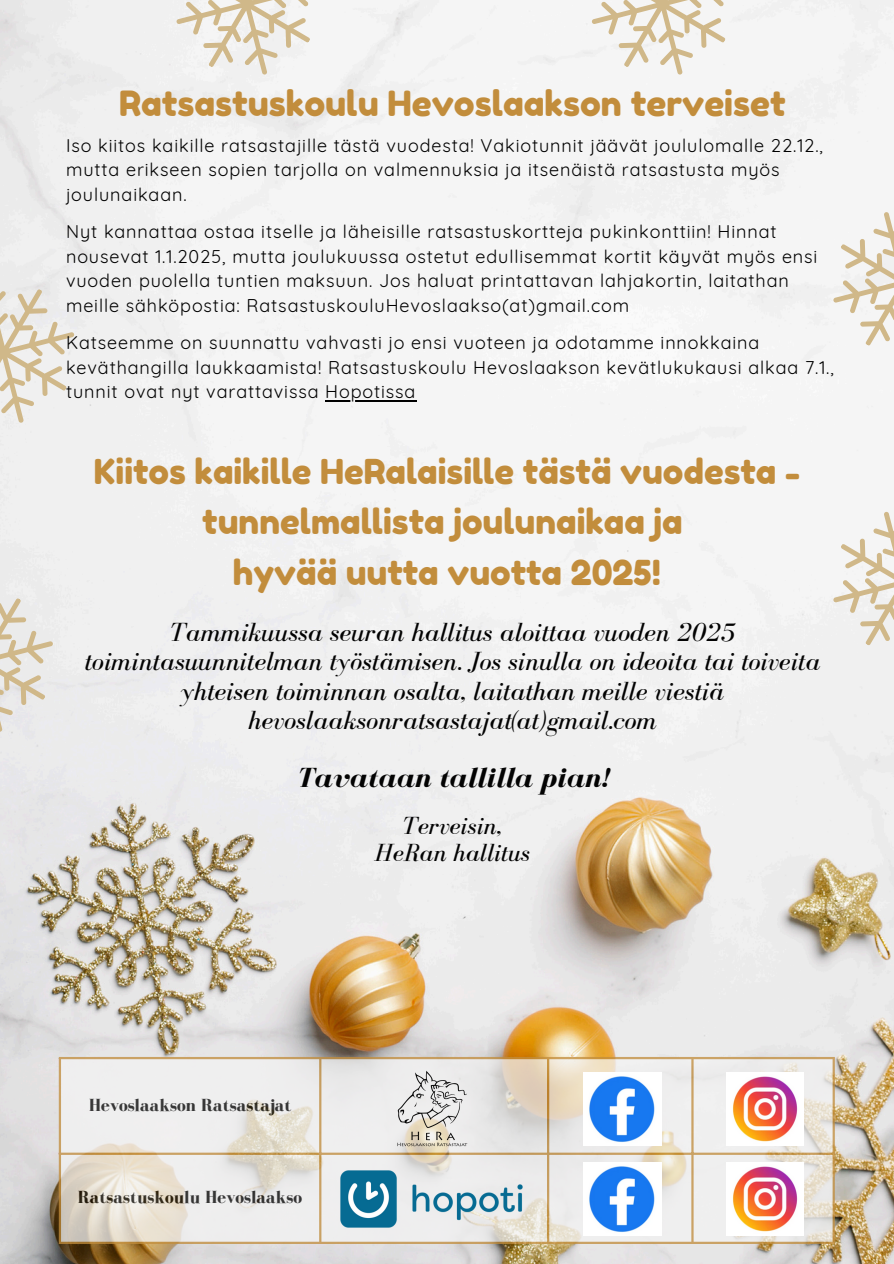
<style>
.page{position:relative;width:894px;height:1264px;background:#fff}
.page>*{position:absolute;margin:0;border:0;box-sizing:border-box;transform-origin:0 0}
.t1{font:34.65px "Fredoka One";color:#c28d3c}
.t2{font:34.35px/50.7px "Fredoka One";color:#c28d3c;text-align:center}
.t3{font:italic 700 28.5px "Bodoni FLF";color:#030303}
.t4{font:italic 27px/29.2px "Bodoni FLF";color:#030303;text-align:center}
.t5{font:italic 25.5px/27px "Bodoni FLF";color:#030303;text-align:center}
.t6{font:18px/24.8px "Quicksand";letter-spacing:.05em;color:#000}
.t7{font:700 18px "Bodoni FLF";color:#000}
</style>
<div class="page">
<img style="left:0;top:0;width:893px;height:1263px">
<svg style="left:0;top:252px;width:103px;height:199px"></svg>
<svg style="left:147px;top:0;width:199px;height:103px"></svg>
<svg style="left:562px;top:0;width:199px;height:103px"></svg>
<svg style="left:804px;top:183px;width:89px;height:199px"></svg>
<svg style="left:804px;top:483px;width:89px;height:198px"></svg>
<svg style="left:0;top:561px;width:82px;height:199px"></svg>
<svg style="left:61px;top:1059px;width:771px;height:182px;fill:#eeeded"></svg>
<hr style="left:59px;top:1059px;width:2px;height:182px;background:#c28d3c">
<hr style="left:319px;top:1059px;width:2px;height:182px;background:#c28d3c">
<hr style="left:547px;top:1059px;width:2px;height:182px;background:#c28d3c">
<hr style="left:691px;top:1059px;width:2px;height:182px;background:#c28d3c">
<hr style="left:832px;top:1059px;width:2px;height:182px;background:#c28d3c">
<hr style="left:59px;top:1056px;width:775px;height:3px;background:#c28d3c">
<hr style="left:59px;top:1152px;width:775px;height:2px;background:#c28d3c">
<hr style="left:59px;top:1241px;width:775px;height:2px;background:#c28d3c">
<img style="left:386px;top:1063px;width:91px;height:91px">
<img style="left:583px;top:1161px;width:78px;height:74px">
<img style="left:583px;top:1072px;width:78px;height:73px">
<img style="left:340px;top:1170px;width:182px;height:57px">
<img style="left:726px;top:1072px;width:77px;height:73px">
<hr style="left:325px;top:400px;width:91px;height:1px;background:#000">
<img style="left:726px;top:1161px;width:77px;height:74px">
<p class="t1" style="left:119px;top:82px;width:667px">Ratsastuskoulu Hevoslaakson terveiset</p>
<p class="t6" style="left:66px;top:132px;width:758px">Iso kiitos kaikille ratsastajille tästä vuodesta! Vakiotunnit jäävät joululomalle 22.12., mutta erikseen sopien tarjolla on valmennuksia ja itsenäistä ratsastusta myös joulunaikaan.</p>
<h1 class="t6" style="left:66px;top:219px;width:752px">Nyt kannattaa ostaa itselle ja läheisille ratsastuskortteja pukinkonttiin! Hinnat nousevat 1.1.2025, mutta joulukuussa ostetut edullisemmat kortit käyvät myös ensi vuoden puolella tuntien maksuun. Jos haluat printattavan lahjakortin, laitathan meille sähköpostia: RatsastuskouluHevoslaakso(at)gmail.com</h1>
<p class="t6" style="left:66px;top:330px;width:769px">Katseemme on suunnattu vahvasti jo ensi vuoteen ja odotamme innokkaina keväthangilla laukkaamista! Ratsastuskoulu Hevoslaakson kevätlukukausi alkaa 7.1., tunnit ovat nyt varattavissa Hopotissa</p>
<p class="t2" style="left:94px;top:446px;width:707px">Kiitos kaikille HeRalaisille tästä vuodesta - tunnelmallista joulunaikaa ja<br>hyvää uutta vuotta 2025!</p>
<p class="t4" style="left:84px;top:617px;width:737px">Tammikuussa seuran hallitus aloittaa vuoden 2025 toimintasuunnitelman työstämisen. Jos sinulla on ideoita tai toiveita yhteisen toiminnan osalta, laitathan meille viestiä hevoslaaksonratsastajat(at)gmail.com</p>
<p class="t3" style="left:296px;top:762px;width:313px">Tavataan tallilla pian!</p>
<h1 class="t5" style="left:375px;top:811px;width:157px">Terveisin,<br>HeRan hallitus</h1>
<p class="t7" style="left:89px;top:1095px;width:204px">Hevoslaakson Ratsastajat</p>
<p class="t7" style="left:78px;top:1187px;width:226px">Ratsastuskoulu Hevoslaakso</p>
</div>
